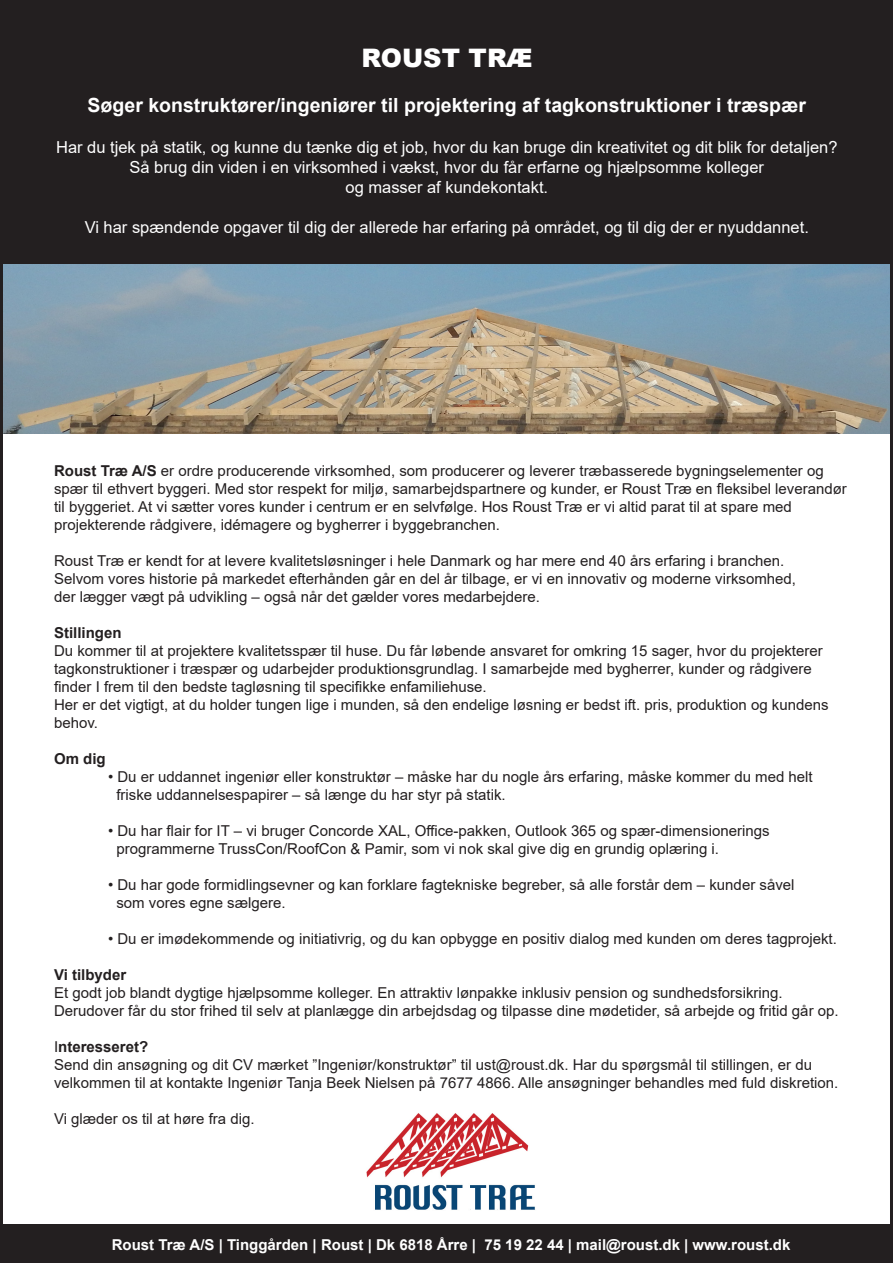
<style>
.page{position:relative;width:893px;height:1263px;background:#fff}
.page>*{position:absolute;margin:0;border:0;box-sizing:border-box;transform-origin:0 0}
.t1{font:900 25.5px "Arial";color:#fff}
.t2{font:700 19.5px "Arial";color:#fff}
.t3{font:16.5px/19.8px "Arial";color:#fff;text-align:center}
.t4{font:15px/18px "Arial";color:#231f20}
.t5{font:700 15px "Arial";color:#fff}
.t6{font:700 15px "Arial";color:#231f20}
.s1{font-weight:700}
.s2{font-weight:400}
</style>
<div class="page">
<div style="left:1px;top:1225px;width:892px;height:38px;background:#231f20"></div>
<div style="left:1px;top:1px;width:892px;height:264px;background:#231f20"></div>
<img style="left:4px;top:264px;width:885px;height:169px">
<img style="left:366px;top:1113px;width:169px;height:97px">
<p class="t1" style="left:361px;top:39px;width:172px">ROUST TRÆ</p>
<p class="t2" style="left:88px;top:91px;width:720px">Søger konstruktører/ingeniører til projektering af tagkonstruktioner i træspær</p>
<p class="t3" style="left:56px;top:137px;width:783px">Har du tjek på statik, og kunne du tænke dig et job, hvor du kan bruge din kreativitet og dit blik for detaljen?<br>Så brug din viden i en virksomhed i vækst, hvor du får erfarne og hjælpsomme kolleger</p>
<p class="t3" style="left:345px;top:177px;width:204px">og masser af kundekontakt.</p>
<p class="t3" style="left:85px;top:217px;width:726px">Vi har spændende opgaver til dig der allerede har erfaring på området, og til dig der er nyuddannet.</p>
<p class="t4" style="left:54px;top:461px;width:794px"><span class="s1">Roust Træ A/S</span> er ordre producerende virksomhed, som producerer og leverer træbasserede bygningselementer og spær til ethvert byggeri. Med stor respekt for miljø, samarbejdspartnere og kunder, er Roust Træ en fleksibel leverandør til byggeriet. At vi sætter vores kunder i centrum er en selvfølge. Hos Roust Træ er vi altid parat til at spare med</p>
<p class="t4" style="left:54px;top:515px;width:448px">projekterende rådgivere, idémagere og bygherrer i byggebranchen.</p>
<p class="t4" style="left:54px;top:551px;width:732px">Roust Træ er kendt for at levere kvalitetsløsninger i hele Danmark og har mere end 40 års erfaring i branchen.</p>
<p class="t4" style="left:54px;top:569px;width:743px">Selvom vores historie på markedet efterhånden går en del år tilbage, er vi en innovativ og moderne virksomhed,</p>
<p class="t4" style="left:54px;top:587px;width:488px">der lægger vægt på udvikling – også når det gælder vores medarbejdere.</p>
<p class="t6" style="left:54px;top:622px;width:69px">Stillingen</p>
<p class="t4" style="left:54px;top:641px;width:770px">Du kommer til at projektere kvalitetsspær til huse. Du får løbende ansvaret for omkring 15 sager, hvor du projekterer tagkonstruktioner i træspær og udarbejder produktionsgrundlag. I samarbejde med bygherrer, kunder og rådgivere</p>
<p class="t4" style="left:54px;top:677px;width:434px">finder I frem til den bedste tagløsning til specifikke enfamiliehuse.</p>
<p class="t4" style="left:54px;top:695px;width:776px">Her er det vigtigt, at du holder tungen lige i munden, så den endelige løsning er bedst ift. pris, produktion og kundens behov.</p>
<p class="t6" style="left:54px;top:748px;width:53px">Om dig</p>
<p class="t4" style="left:108px;top:767px;width:706px">• Du er uddannet ingeniør eller konstruktør – måske har du nogle års erfaring, måske kommer du med helt</p>
<p class="t4" style="left:116px;top:785px;width:391px">friske uddannelsespapirer – så længe du har styr på statik.</p>
<p class="t4" style="left:108px;top:821px;width:663px">• Du har flair for IT – vi bruger Concorde XAL, Office-pakken, Outlook 365 og spær-dimensionerings</p>
<p class="t4" style="left:116px;top:839px;width:604px">programmerne TrussCon/RoofCon &amp; Pamir, som vi nok skal give dig en grundig oplæring i.</p>
<p class="t4" style="left:108px;top:875px;width:688px">• Du har gode formidlingsevner og kan forklare fagtekniske begreber, så alle forstår dem – kunder såvel</p>
<p class="t4" style="left:116px;top:893px;width:171px">som vores egne sælgere.</p>
<p class="t4" style="left:108px;top:929px;width:730px">• Du er imødekommende og initiativrig, og du kan opbygge en positiv dialog med kunden om deres tagprojekt.</p>
<p class="t6" style="left:54px;top:964px;width:74px">Vi tilbyder</p>
<p class="t4" style="left:54px;top:983px;width:730px">Et godt job blandt dygtige hjælpsomme kolleger. En attraktiv lønpakke inklusiv pension og sundhedsforsikring.</p>
<p class="t4" style="left:54px;top:1001px;width:786px">Derudover får du stor frihed til selv at planlægge din arbejdsdag og tilpasse dine mødetider, så arbejde og fritid går op.</p>
<p class="t6" style="left:54px;top:1036px;width:96px"><span class="s2">I</span>nteresseret?</p>
<p class="t4" style="left:54px;top:1055px;width:759px">Send din ansøgning og dit CV mærket ”Ingeniør/konstruktør” til ust@roust.dk. Har du spørgsmål til stillingen, er du</p>
<p class="t4" style="left:54px;top:1073px;width:786px">velkommen til at kontakte Ingeniør Tanja Beek Nielsen på 7677 4866. Alle ansøgninger behandles med fuld diskretion.</p>
<p class="t4" style="left:54px;top:1109px;width:202px">Vi glæder os til at høre fra dig.</p>
<p class="t5" style="left:112px;top:1234px;width:680px">Roust Træ A/S | Tinggården | Roust | Dk 6818 Årre | 75 19 22 44 | mail@roust.dk | www.roust.dk</p>
</div>
